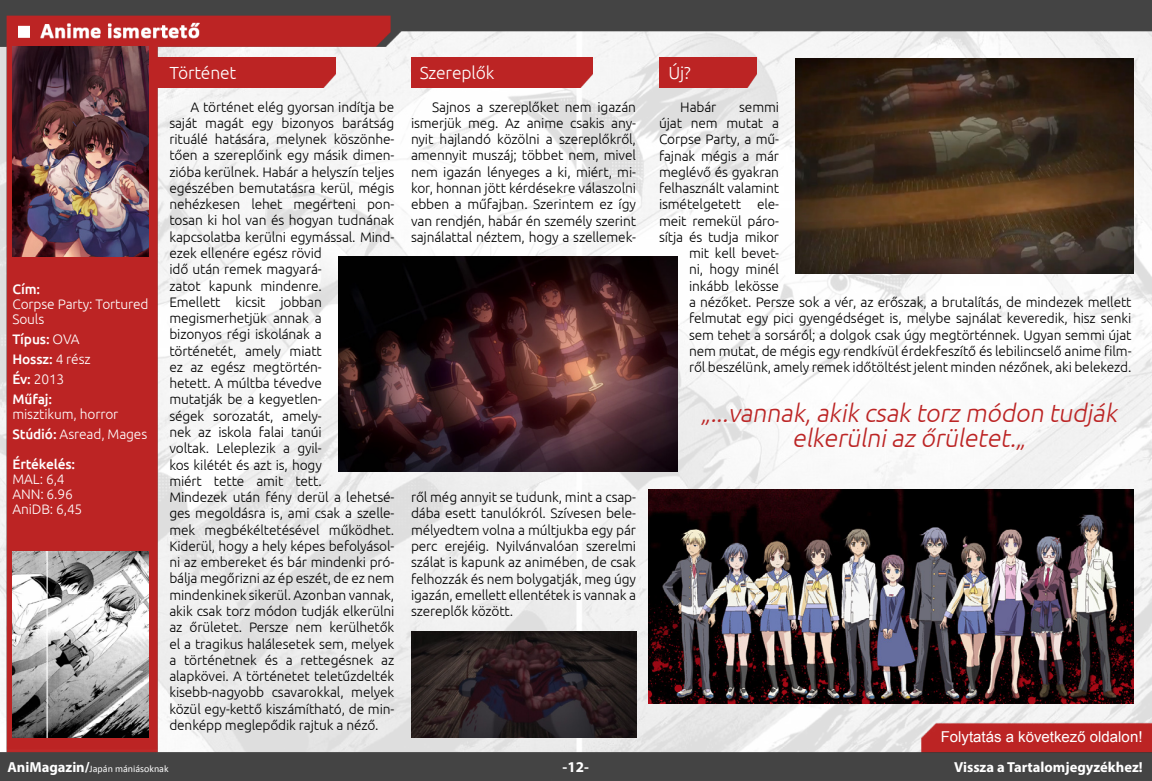
<style>
.page{position:relative;width:1152px;height:781px;background:#fff}
.page>*{position:absolute;margin:0;border:0;box-sizing:border-box;transform-origin:0 0}
.t1{font:italic 300 25px/25px "Ubuntu";color:#bc2424;text-align:center}
.t2{font:300 17.5px "Ubuntu";letter-spacing:-.01em;color:#fff}
.t3{font:15px "Arial";color:#fff}
.t4{font:700 15px "Myriad Pro";color:#fff}
.t5{font:700 14.5px "Myriad Pro";color:#fff}
.t6{font:300 13.75px/16.2px "Ubuntu";letter-spacing:-.01em;color:#000;text-align:justify}
.t7{font:300 13.75px/15px "Ubuntu";letter-spacing:-.01em;color:#fff}
.t8{font:500 13.75px/20px "Ubuntu";letter-spacing:-.01em;color:#fff}
.t9{font:10px "Calibri";color:#fff}
.s1{font-weight:300}
.s2{font-weight:500}
.s3{font-family:"Myriad Pro";font-weight:700;font-size:14.5px}
</style>
<div class="page">
<img style="left:0;top:0;width:1152px;height:780px">
<div style="left:154px;top:58px;width:181px;height:29px;background:#bc2424"></div>
<img style="left:338px;top:256px;width:339px;height:215px">
<img style="left:795px;top:58px;width:339px;height:215px">
<div style="left:411px;top:58px;width:181px;height:29px;background:#bc2424"></div>
<div style="left:659px;top:58px;width:97px;height:29px;background:#bc2424"></div>
<img style="left:649px;top:489px;width:485px;height:214px">
<img style="left:12px;top:46px;width:137px;height:210px">
<img style="left:12px;top:550px;width:137px;height:187px">
<img style="left:411px;top:631px;width:225px;height:106px">
<p class="t8" style="left:12px;top:278px;width:29px">Cím:</p>
<p class="t7" style="left:12px;top:296px;width:138px">Corpse Party: Tortured<br>Souls</p>
<p class="t8" style="left:12px;top:328px;width:80px">Típus: <span class="s1">OVA<br></span>Hossz: <span class="s1">4 rész<br></span>Év: <span class="s1">2013<br></span>Műfaj:</p>
<p class="t7" style="left:12px;top:404px;width:136px;line-height:20px">misztikum, horror<br><span class="s2">Stúdió:</span> Asread, Mages</p>
<p class="t8" style="left:12px;top:453px;width:64px">Értékelés:</p>
<p class="t7" style="left:12px;top:471px;width:71px">MAL: 6,4<br>ANN: 6.96<br>AniDB: 6,45</p>
<p class="t2" style="left:169px;top:62px;width:69px">Történet</p>
<p class="t2" style="left:420px;top:62px;width:76px">Szereplők</p>
<p class="t2" style="left:669px;top:62px;width:24px">Új?</p>
<p class="t6" style="left:169px;top:98px;width:227px;text-align:left;text-indent:21px">A történet elég gyorsan indítja be saját magát egy bizonyos barátság rituálé hatására, melynek köszönhe&shy;tően a szereplőink egy másik dimen&shy;zióba kerülnek. Habár a helyszín teljes egészében bemutatásra kerül, mégis nehézkesen lehet megérteni pon&shy;tosan ki hol van és hogyan tudnának kapcsolatba kerülni egymással. Mind&shy;ezek ellenére egész rövid<br>idő után remek magyará-<br>zatot kapunk mindenre.<br>Emellett kicsit jobban megismerhetjük annak a<br>bizonyos régi iskolának a<br>történetét, amely miatt<br>ez az egész megtörtén-<br>hetett. A múltba tévedve<br>mutatják be a kegyetlen-<br>ségek sorozatát, amely-<br>nek az iskola falai tanúi<br>voltak. Leleplezik a gyil-<br>kos kilétét és azt is, hogy<br>miért tette amit tett.<br>Mindezek után fény derül a lehetsé&shy;ges megoldásra is, ami csak a szelle&shy;mek megbékéltetésével működhet.<br>Kiderül, hogy a hely képes befolyásol&shy;ni az embereket és bár mindenki pró&shy;bálja megőrizni az ép eszét, de ez nem mindenkinek sikerül. Azonban vannak, akik csak torz módon tudják elkerülni az őrületet. Persze nem kerülhetők el a tragikus halálesetek sem, melyek a történetnek és a rettegésnek az alapkövei. A történetet teletűzdelték kisebb-nagyobb csavarokkal, melyek közül egy-kettő kiszámítható, de min&shy;denképp meglepődik rajtuk a néző.</p>
<p class="t6" style="left:411px;top:98px;width:227px;text-indent:21px">Sajnos a szereplőket nem igazán ismerjük meg. Az anime csakis an - nyit hajlandó közölni a szereplőkről, amennyit muszáj; többet nem, mivel nem igazán lényeges a ki, miért, mi&shy;kor, honnan jött kérdésekre válaszolni ebben a műfajban. Szerintem ez így van rendjén, habár én személy szerint sajnálattal néztem, hogy a szellemek-</p>
<p class="t6" style="left:411px;top:488px;width:227px">ről még annyit se tudunk, mint a csap&shy;dába esett tanulókról. Szívesen bele&shy;mélyedtem volna a múltjukba egy pár perc erejéig. Nyilvánvalóan szerelmi szálat is kapunk az animében, de csak felhozzák és nem bolygatják, meg úgy igazán, emellett ellentétek is vannak a szereplők között.</p>
<p class="t6" style="left:680px;top:98px;width:38px">Habár</p>
<p class="t6" style="left:739px;top:98px;width:41px">semmi</p>
<p class="t6" style="left:659px;top:114px;width:122px">újat nem mutat a</p>
<p class="t6" style="left:659px;top:131px;width:122px">Corpse Party, a mű-</p>
<p class="t6" style="left:659px;top:147px;width:122px">fajnak mégis a már</p>
<p class="t6" style="left:659px;top:163px;width:122px">meglévő és gyakran</p>
<p class="t6" style="left:659px;top:179px;width:122px">felhasznált valamint</p>
<p class="t6" style="left:659px;top:196px;width:122px">ismételgetett ele-</p>
<p class="t6" style="left:659px;top:212px;width:122px">meit remekül páro-</p>
<p class="t6" style="left:659px;top:228px;width:122px">sítja és tudja mikor</p>
<p class="t6" style="left:689px;top:244px;width:91px">mit kell bevet-</p>
<p class="t6" style="left:689px;top:261px;width:92px">ni, hogy minél</p>
<p class="t6" style="left:689px;top:277px;width:92px">inkább lekösse</p>
<p class="t6" style="left:689px;top:293px;width:444px">a nézőket. Persze sok a vér, az erőszak, a brutalítás, de mindezek mellett</p>
<p class="t6" style="left:689px;top:309px;width:444px">felmutat egy pici gyengédséget is, melybe sajnálat keveredik, hisz senki</p>
<p class="t6" style="left:689px;top:326px;width:444px">sem tehet a sorsáról; a dolgok csak úgy megtörténnek. Ugyan semmi újat</p>
<p class="t6" style="left:689px;top:342px;width:444px">nem mutat, de mégis egy rendkívül érdekfeszítő és lebilincselő anime film-</p>
<p class="t6" style="left:689px;top:358px;width:444px">ről beszélünk, amely remek időtöltést jelent minden nézőnek, aki belekezd.</p>
<h1 class="t1" style="left:701px;top:400px;width:423px">„...vannak,akik csak torz módon tudják elkerülniaz őrületet.„</h1>
<p class="t3" style="left:941px;top:726px;width:203px">Folytatás a következő oldalon!</p>
<p class="t9" style="left:7px;top:761px;width:163px"><span class="s3">AniMagazin/</span>Japán mániásoknak</p>
<p class="t4" style="left:563px;top:756px;width:28px">-12-</p>
<p class="t5" style="left:954px;top:756px;width:190px">Vissza a Tartalomjegyzékhez!</p>
</div>
